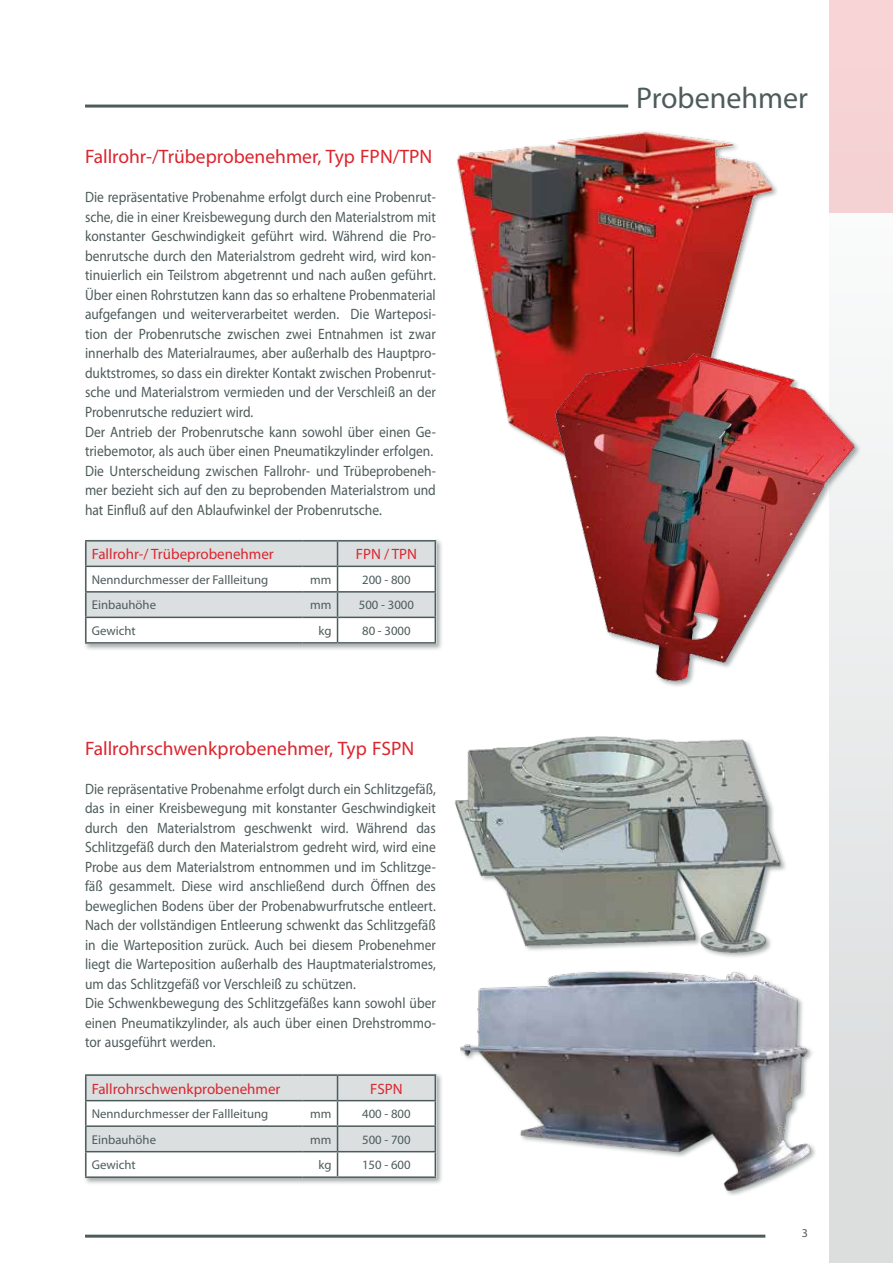
<style>
.page{position:relative;width:893px;height:1263px;background:#fff}
.page>*{position:absolute;margin:0;border:0;box-sizing:border-box;transform-origin:0 0}
.t1{font:30px "Myriad Pro";color:#4e5b5b}
.t2{font:19.5px "Myriad Pro";color:#dc252e}
.t3{font:15px/19.5px "Myriad Pro";color:#4e5b5b;scale:.9 1}
.t4{font:15px "Myriad Pro";color:#dc252e}
.t5{font:12.75px "Myriad Pro";color:#4e5b5b}
.t6{font:12px "Myriad Pro";color:#4e5b5b}
</style>
<div class="page">
<svg style="left:829px;top:393px;width:64px;height:870px"></svg>
<div style="left:829px;top:0;width:64px;height:213px;background:#f6d3d5"></div>
<hr style="left:85px;top:1234px;width:680px;height:3px;background:#4e5b5b">
<img style="left:460px;top:957px;width:385px;height:244px">
<img style="left:442px;top:104px;width:335px;height:336px">
<img style="left:455px;top:736px;width:336px;height:222px">
<img style="left:532px;top:332px;width:340px;height:356px">
<div style="left:83px;top:538px;width:361px;height:113px;background:#4e5b5b;opacity:.5"></div>
<hr style="left:85px;top:540px;width:218px;height:2px;background:#4e5b5b">
<hr style="left:85px;top:542px;width:2px;height:24px;background:#4e5b5b">
<hr style="left:303px;top:540px;width:35px;height:2px;background:#4e5b5b">
<hr style="left:338px;top:540px;width:98px;height:2px;background:#4e5b5b">
<hr style="left:85px;top:566px;width:218px;height:1px;background:#4e5b5b">
<hr style="left:85px;top:567px;width:2px;height:24px;background:#4e5b5b">
<hr style="left:85px;top:591px;width:218px;height:2px;background:#4e5b5b">
<hr style="left:85px;top:593px;width:2px;height:24px;background:#4e5b5b">
<hr style="left:85px;top:617px;width:218px;height:1px;background:#4e5b5b">
<hr style="left:85px;top:618px;width:2px;height:24px;background:#4e5b5b">
<svg style="left:86px;top:541px;width:350px;height:101px"></svg>
<hr style="left:85px;top:642px;width:218px;height:2px;background:#4e5b5b">
<hr style="left:303px;top:642px;width:35px;height:2px;background:#4e5b5b">
<hr style="left:338px;top:642px;width:98px;height:2px;background:#4e5b5b">
<hr style="left:85px;top:105px;width:543px;height:3px;background:#4e5b5b">
<div style="left:83px;top:1073px;width:361px;height:112px;background:#4e5b5b;opacity:.5"></div>
<hr style="left:85px;top:1074px;width:218px;height:2px;background:#4e5b5b">
<hr style="left:85px;top:1076px;width:2px;height:24px;background:#4e5b5b">
<hr style="left:303px;top:1074px;width:35px;height:2px;background:#4e5b5b">
<hr style="left:338px;top:1074px;width:98px;height:2px;background:#4e5b5b">
<hr style="left:85px;top:1100px;width:218px;height:1px;background:#4e5b5b">
<hr style="left:85px;top:1101px;width:2px;height:24px;background:#4e5b5b">
<hr style="left:85px;top:1125px;width:218px;height:2px;background:#4e5b5b">
<hr style="left:85px;top:1127px;width:2px;height:24px;background:#4e5b5b">
<hr style="left:85px;top:1151px;width:218px;height:1px;background:#4e5b5b">
<hr style="left:85px;top:1152px;width:2px;height:24px;background:#4e5b5b">
<svg style="left:86px;top:1075px;width:350px;height:101px"></svg>
<hr style="left:85px;top:1176px;width:218px;height:2px;background:#4e5b5b">
<hr style="left:303px;top:1176px;width:35px;height:2px;background:#4e5b5b">
<hr style="left:338px;top:1176px;width:98px;height:2px;background:#4e5b5b">
<h2 class="t2" style="left:85px;top:145px;width:349px">Fallrohr-/Trübeprobenehmer, Typ FPN/TPN</h2>
<p class="t3" style="left:85px;top:187px;width:391px">Die repräsentative Probenahme erfolgt durch eine Probenrut&shy;sche, die in einer Kreisbewegung durch den Materialstrom mit konstanter Geschwindigkeit geführt wird. Während die Pro&shy;benrutsche durch den Materialstrom gedreht wird, wird kon&shy;tinuierlich ein Teilstrom abgetrennt und nach außen geführt.<br>Über einen Rohrstutzen kann das so erhaltene Probenmaterial aufgefangen und weiterverarbeitet werden. Die Warteposi&shy;tion der Probenrutsche zwischen zwei Entnahmen ist zwar innerhalb des Materialraumes, aber außerhalb des Hauptpro&shy;duktstromes, so dass ein direkter Kontakt zwischen Probenrut&shy;sche und Materialstrom vermieden und der Verschleiß an der Probenrutsche reduziert wird.<br>Der Antrieb der Probenrutsche kann sowohl über einen Ge&shy;triebemotor, als auch über einen Pneumatikzylinder erfolgen.<br>Die Unterscheidung zwischen Fallrohr- und Trübeprobeneh&shy;mer bezieht sich auf den zu beprobenden Materialstrom und hat Einfluß auf den Ablaufwinkel der Probenrutsche.</p>
<p class="t4" style="left:92px;top:545px;width:184px">Fallrohr-/ Trübeprobenehmer</p>
<p class="t4" style="left:356px;top:545px;width:63px">FPN / TPN</p>
<p class="t5" style="left:92px;top:572px;width:178px">Nenndurchmesser der Fallleitung</p>
<p class="t5" style="left:310px;top:572px;width:23px">mm</p>
<p class="t5" style="left:362px;top:572px;width:50px">200 - 800</p>
<p class="t5" style="left:92px;top:597px;width:66px">Einbauhöhe</p>
<p class="t5" style="left:310px;top:597px;width:23px">mm</p>
<p class="t5" style="left:359px;top:597px;width:57px">500 - 3000</p>
<p class="t5" style="left:92px;top:623px;width:46px">Gewicht</p>
<p class="t5" style="left:318px;top:623px;width:15px">kg</p>
<p class="t5" style="left:362px;top:623px;width:50px">80 - 3000</p>
<h2 class="t2" style="left:85px;top:736px;width:331px">Fallrohrschwenkprobenehmer, Typ FSPN</h2>
<p class="t3" style="left:85px;top:778px;width:391px">Die repräsentative Probenahme erfolgt durch ein Schlitzgefäß, das in einer Kreisbewegung mit konstanter Geschwindigkeit durch den Materialstrom geschwenkt wird. Während das Schlitzgefäß durch den Materialstrom gedreht wird, wird eine Probe aus dem Materialstrom entnommen und im Schlitzge&shy;fäß gesammelt. Diese wird anschließend durch Öffnen des beweglichen Bodens über der Probenabwurfrutsche entleert.<br>Nach der vollständigen Entleerung schwenkt das Schlitzgefäß in die Warteposition zurück. Auch bei diesem Probenehmer liegt die Warteposition außerhalb des Hauptmaterialstromes, um das Schlitzgefäß vor Verschleiß zu schützen.<br>Die Schwenkbewegung des Schlitzgefäßes kann sowohl über einen Pneumatikzylinder, als auch über einen Drehstrommo&shy;tor ausgeführt werden.</p>
<p class="t4" style="left:92px;top:1079px;width:190px">Fallrohrschwenkprobenehmer</p>
<p class="t4" style="left:370px;top:1079px;width:34px">FSPN</p>
<p class="t5" style="left:92px;top:1106px;width:178px">Nenndurchmesser der Fallleitung</p>
<p class="t5" style="left:310px;top:1106px;width:23px">mm</p>
<p class="t5" style="left:362px;top:1106px;width:50px">400 - 800</p>
<p class="t5" style="left:92px;top:1131px;width:66px">Einbauhöhe</p>
<p class="t5" style="left:310px;top:1131px;width:23px">mm</p>
<p class="t5" style="left:362px;top:1131px;width:50px">500 - 700</p>
<p class="t5" style="left:92px;top:1157px;width:46px">Gewicht</p>
<p class="t5" style="left:318px;top:1157px;width:15px">kg</p>
<p class="t5" style="left:362px;top:1157px;width:50px">150 - 600</p>
<h1 class="t1" style="left:636px;top:79px;width:173px">Probenehmer</h1>
<p class="t6" style="left:802px;top:1226px;width:8px">3</p>
</div>
